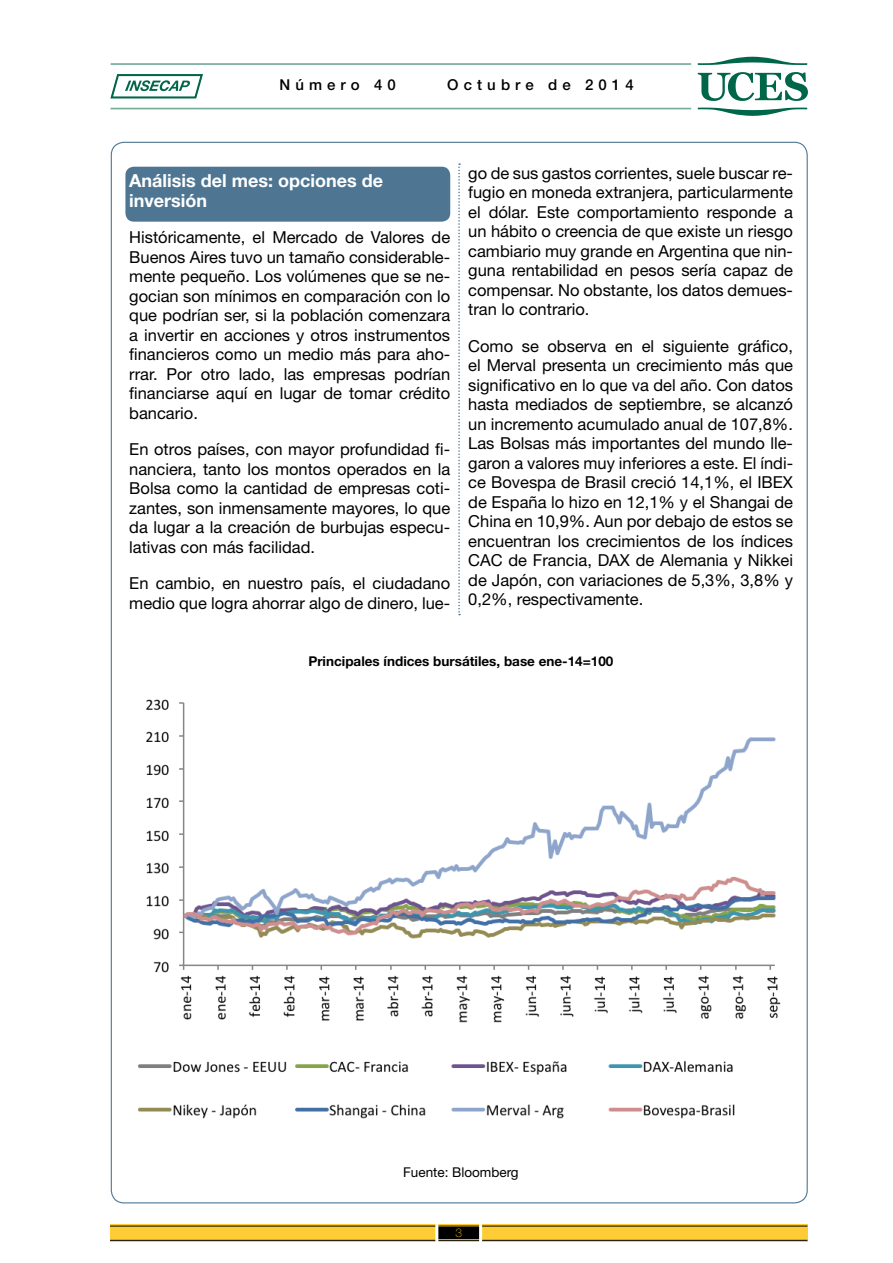
<style>
.page{position:relative;width:893px;height:1263px;background:#fff}
.page>*{position:absolute;margin:0;border:0;box-sizing:border-box;transform-origin:0 0}
.t1{font:700 18px/19.5px "Helvetica Neue LT Std";color:#fff}
.t2{font:16.5px/19.5px "Helvetica Neue LT Std";color:#000;text-align:justify}
.t3{font:500 15px "Helvetica Neue LT Std";letter-spacing:.34em;color:#000}
.t4{font:700 13.5px "Helvetica Neue LT Std";color:#000}
.t5{font:13.5px "Helvetica Neue LT Std";color:#000}
.t6{font:100 12px "Helvetica Neue LT Std";color:#fcc400}
</style>
<div class="page">
<div style="left:110px;top:1225px;width:697px;height:17px;background:#fecd36"></div>
<div style="left:437px;top:1227px;width:44px;height:12px;background:#000"></div>
<hr style="left:110px;top:1226px;width:697px;height:1px;background:#000">
<hr style="left:110px;top:1240px;width:697px;height:1px;background:#000">
<hr style="left:435px;top:1223px;width:3px;height:22px;background:#fff">
<hr style="left:479px;top:1224px;width:3px;height:22px;background:#fff">
<svg style="left:110px;top:74px;width:93px;height:25px"></svg>
<svg style="left:698px;top:108px;width:109px;height:8px"></svg>
<svg style="left:698px;top:57px;width:109px;height:8px"></svg>
<svg style="left:698px;top:72px;width:110px;height:29px"></svg>
<hr style="left:111px;top:63px;width:580px;height:2px;background:#76ab98">
<hr style="left:111px;top:108px;width:580px;height:1px;background:#76ab98">
<div style="left:125px;top:167px;width:325px;height:55px;background:#4e7692;border-radius:9px"></div>
<svg style="left:458px;top:163px;width:2px;height:452px"></svg>
<img style="left:138px;top:699px;width:643px;height:420px">
<p class="t3" style="left:279px;top:76px;width:118px">Número 40</p>
<p class="t3" style="left:447px;top:76px;width:188px">Octubre de 2014</p>
<p class="t1" style="left:129px;top:171px;width:255px">Análisis del mes: opciones de inversión</p>
<p class="t2" style="left:129px;top:227px;width:322px">Históricamente, el Mercado de Valores de Buenos Aires tuvo un tamaño considerable&shy;mente pequeño. Los volúmenes que se ne&shy;gocian son mínimos en comparación con lo que podrían ser, si la población comenzara a invertir en acciones y otros instrumentos financieros como un medio más para aho&shy;rrar. Por otro lado, las empresas podrían financiarse aquí en lugar de tomar crédito bancario.</p>
<p class="t2" style="left:129px;top:439px;width:322px">En otros países, con mayor profundidad fi&shy;nanciera, tanto los montos operados en la bolsa como la cantidad de empresas coti&shy;zantes, son inmensamente mayores, lo que da lugar a la creación de burbujas especu&shy;lativas con más facilidad.</p>
<p class="t2" style="left:129px;top:573px;width:322px">En cambio, en nuestro país, el ciudadano medio que logra ahorrar algo de dinero, lue-</p>
<p class="t2" style="left:468px;top:163px;width:326px">go de sus gastos corrientes, suele buscar re&shy;fugio en moneda extranjera, particularmente el dólar. Este comportamiento responde a un hábito o creencia de que existe un riesgo cambiario muy grande en Argentina que nin&shy;guna rentabilidad en pesos sería capaz de compensar. No obstante, los datos demues&shy;tran lo contrario.</p>
<p class="t2" style="left:468px;top:336px;width:326px">Como se observa en el siguiente gráfico, el Merval presenta un crecimiento más que significativo en lo que va del año. Con datos hasta mediados de septiembre, se alcanzó un incremento acumulado anual de 107,8%.<br>Las bolsas más importantes del mundo lle&shy;garon a valores muy inferiores a este. El índi&shy;ce Bovespa de Brasil creció 14,1%, el IBEX de España lo hizo en 12,1% y el Shangai de China en 10,9%. Aun por debajo de estos se encuentran los crecimientos de los índices CAC de Francia, DAX de Alemania y Nikkei de Japón, con variaciones de 5,3%, 3,8% y 0,2%, respectivamente.</p>
<p class="t4" style="left:308px;top:652px;width:307px">Principales índices bursátiles, base ene-14=100</p>
<p class="t5" style="left:403px;top:1164px;width:117px">Fuente: Bloomberg</p>
<p class="t6" style="left:455px;top:1226px;width:8px">3</p>
</div>
